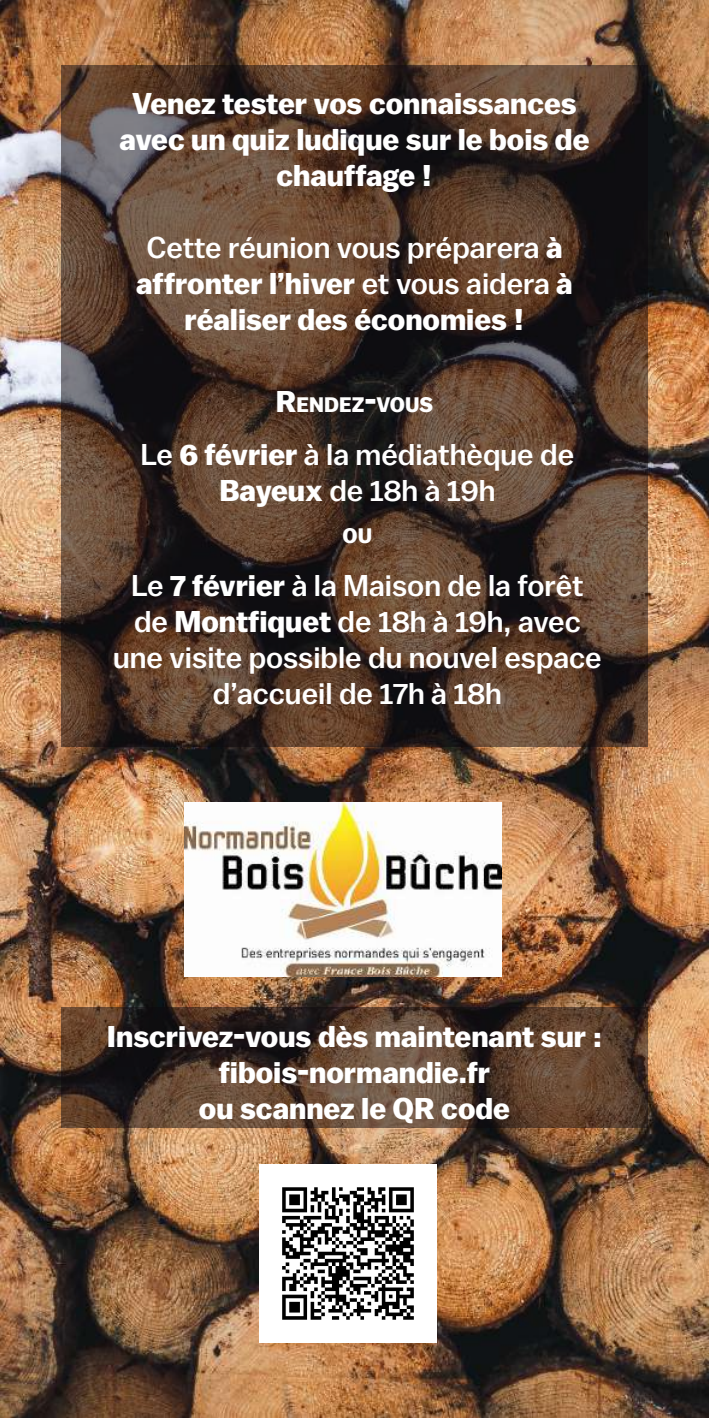
<style>
.page{position:relative;width:709px;height:1418px;background:#fff}
.page>*{position:absolute;margin:0;border:0;box-sizing:border-box;transform-origin:0 0}
.t1{font:700 30px/36px "Balto";color:#fff;text-align:center}
.t2{font:500 30px/36px "Balto";color:#fff;text-align:center}
.t3{font:700 21px "Balto";color:#fff}
.s1{font-weight:500}
.s2{font-size:30px}
.s3{font-weight:700}
</style>
<div class="page">
<img style="left:0;top:0;width:709px;height:1417px">
<svg style="left:61px;top:65px;width:586px;height:681px;background:#4d372b"></svg>
<svg style="left:61px;top:1007px;width:586px;height:120px;background:#503a2c"></svg>
<img style="left:184px;top:802px;width:317px;height:174px">
<img style="left:259px;top:1164px;width:178px;height:177px">
<p class="t1" style="left:119px;top:85px;width:471px">Venez tester vos connaissances avec un quiz ludique sur le bois de chauffage !</p>
<p class="t1" style="left:136px;top:229px;width:438px"><span class="s1">Cette réunion vous préparera</span> à affronter l’hiver <span class="s1">et vous aidera</span> à réaliser des économies !</p>
<p class="t3" style="left:276px;top:392px;width:159px"><span class="s2">R</span>ENDEZ<span class="s2">-</span>VOUS</p>
<p class="t2" style="left:141px;top:436px;width:435px">Le <span class="s3">6 février</span> à la médiathèque de<br><span class="s3">Bayeux</span> de 18h à 19h</p>
<p class="t3" style="left:342px;top:522px;width:31px">OU</p>
<p class="t2" style="left:113px;top:566px;width:490px">Le <span class="s3">7 février</span> à la Maison de la forêt de <span class="s3">Montfiquet</span> de 18h à 19h, avec une visite possible du nouvel espace d’accueil de 17h à 18h</p>
<p class="t1" style="left:107px;top:1018px;width:497px">Inscrivez-vous dès maintenant sur : fibois-normandie.fr<br>ou scannez le QR code</p>
</div>
